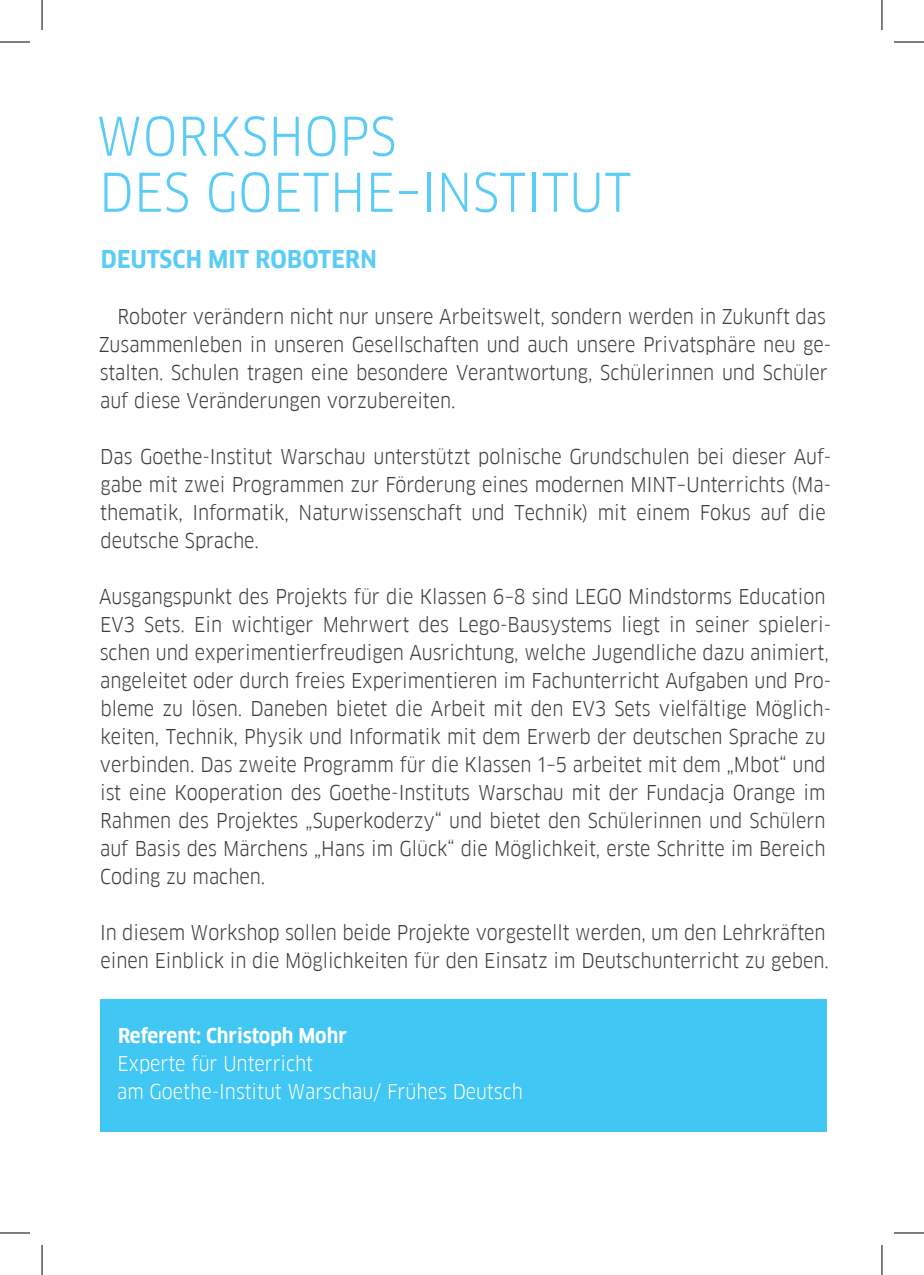
<style>
.page{position:relative;width:924px;height:1275px;background:#fff}
.page>*{position:absolute;margin:0;border:0;box-sizing:border-box;transform-origin:0 0}
.t1{font:52px/56px "Goethe FF Clan";letter-spacing:.01em;color:#5accf5}
.t2{font:700 24px "Goethe FF Clan";letter-spacing:.01em;color:#5accf5}
.Text_Paragraph{font:20px/28px "Goethe FF Clan";color:#3e3e3f}
.Text_Initial{font:20px/28px "Goethe FF Clan";color:#3e3e3f}
.referent{font:20px/28px "Goethe FF Clan";color:#fff}
.s1{font-weight:700}
</style>
<div class="page">
<div style="left:100px;top:999px;width:725px;height:132px;background:#40c7f4"></div>
<hr style="left:0;top:42px;width:30px;height:1px;background:#000">
<hr style="left:893px;top:42px;width:30px;height:1px;background:#000">
<hr style="left:0;top:1232px;width:30px;height:1px;background:#000">
<hr style="left:893px;top:1232px;width:30px;height:1px;background:#000">
<hr style="left:42px;top:0;width:1px;height:30px;background:#000">
<hr style="left:42px;top:1245px;width:1px;height:30px;background:#000">
<hr style="left:881px;top:0;width:1px;height:30px;background:#000">
<hr style="left:881px;top:1245px;width:1px;height:30px;background:#000">
<p class="t1" style="left:96px;top:109px;width:536px">WORKSHOPS<br>DES GOETHE–INSTITUT</p>
<p class="t2" style="left:101px;top:245px;width:277px">DEUTSCH MIT ROBOTERN</p>
<p class="Text_Initial" style="left:99px;top:302px;width:733px;text-indent:19px">Roboter verändern nicht nur unsere Arbeitswelt, sondern werden in Zukunft das Zusammenleben in unseren Gesellschaften und auch unsere Privatsphäre neu ge&shy;stalten. Schulen tragen eine besondere Verantwortung, Schülerinnen und Schüler auf diese Veränderungen vorzubereiten.</p>
<p class="Text_Paragraph" style="left:100px;top:442px;width:732px">Das Goethe-Institut Warschau unterstützt polnische Grundschulen bei dieser Auf&shy;gabe mit zwei Programmen zur Förderung eines modernen MINT–Unterrichts (Ma&shy;thematik, Informatik, Naturwissenschaft und Technik) mit einem Fokus auf die deutsche Sprache.</p>
<p class="Text_Paragraph" style="left:99px;top:582px;width:733px">Ausgangspunkt des Projekts für die Klassen 6–8 sind LEGO Mindstorms Education EV3 Sets. Ein wichtiger Mehrwert des Lego-Bausystems liegt in seiner spieleri&shy;schen und experimentierfreudigen Ausrichtung, welche Jugendliche dazu animiert, angeleitet oder durch freies Experimentieren im Fachunterricht Aufgaben und Pro&shy;bleme zu lösen. Daneben bietet die Arbeit mit den EV3 Sets vielfältige Möglich&shy;keiten, Technik, Physik und Informatik mit dem Erwerb der deutschen Sprache zu verbinden. Das zweite Programm für die Klassen 1–5 arbeitet mit dem „Mbot“ und ist eine Kooperation des Goethe-Instituts Warschau mit der Fundacja Orange im Rahmen des Projektes „Superkoderzy“ und bietet den Schülerinnen und Schülern auf Basis des Märchens „Hans im Glück“ die Möglichkeit, erste Schritte im Bereich Coding zu machen.</p>
<p class="Text_Paragraph" style="left:100px;top:918px;width:730px">In diesem Workshop sollen beide Projekte vorgestellt werden, um den Lehrkräften einen Einblick in die Möglichkeiten für den Einsatz im Deutschunterricht zu geben.</p>
<p class="referent" style="left:117px;top:1022px;width:407px"><span class="s1">Referent: Christoph Mohr<br></span>Experte für Unterricht<br>am Goethe-Institut Warschau/ Frühes Deutsch</p>
</div>
